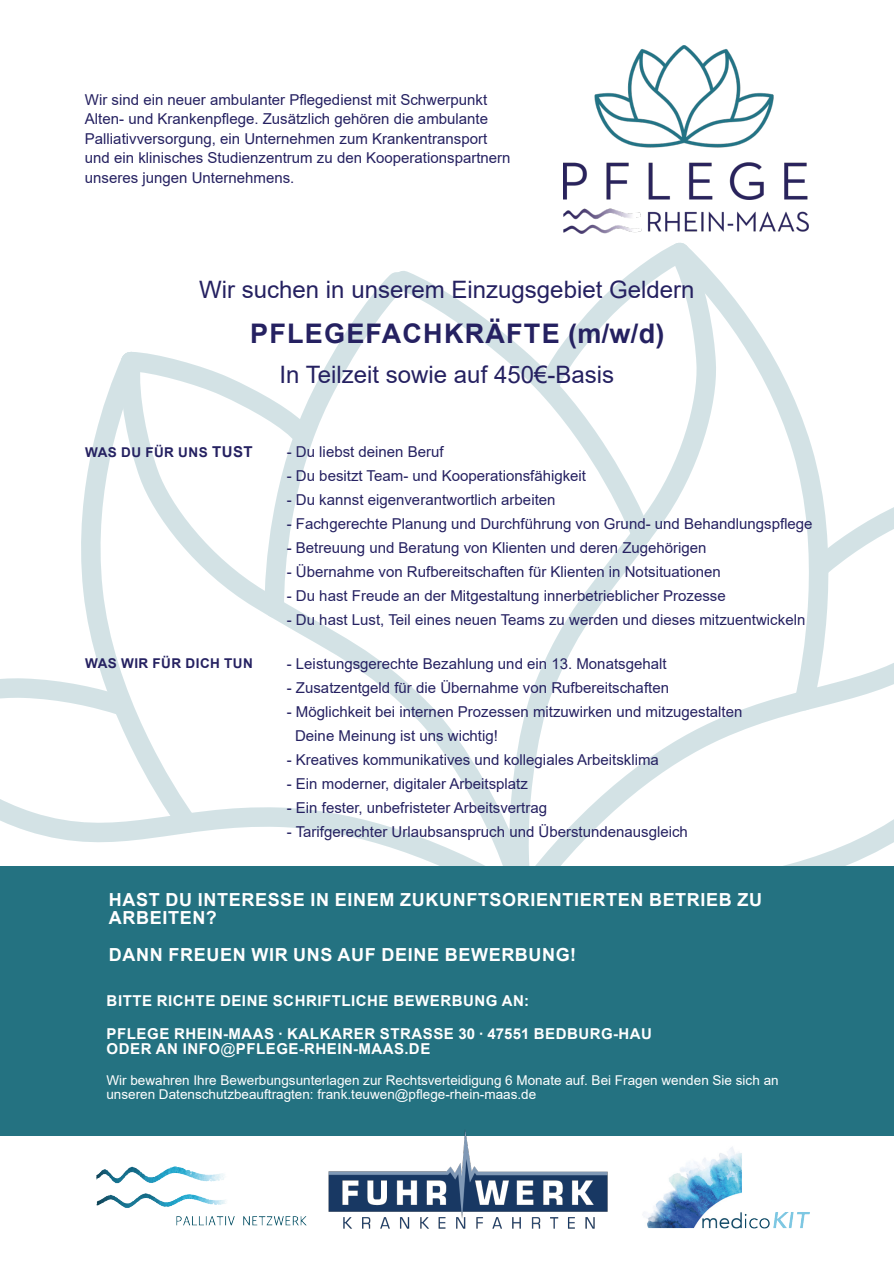
<style>
.page{position:relative;width:894px;height:1263px;background:#fff}
.page>*{position:absolute;margin:0;border:0;box-sizing:border-box;transform-origin:0 0}
.t1{font:700 27px "Arial";letter-spacing:.045em;color:#252161}
.t2{font:24px "Arial";color:#252161}
.t3{font:700 18px/18.6px "Arial";letter-spacing:.035em;color:#fff}
.t4{font:15px/19.5px "Arial";color:#252161}
.t5{font:700 15px/15px "Arial";letter-spacing:.035em;color:#fff}
.t6{font:13.5px/13.5px "Arial";color:#fff}
.t7{font:700 13.5px "Arial";letter-spacing:.035em;color:#252161}
.s1{font-size:15px}
.s2{font-weight:400}
</style>
<div class="page">
<svg style="left:0;top:799px;width:82px;height:43px"></svg>
<svg style="left:0;top:678px;width:82px;height:27px"></svg>
<svg style="left:82px;top:385px;width:31px;height:458px"></svg>
<svg style="left:113px;top:464px;width:382px;height:402px"></svg>
<svg style="left:111px;top:351px;width:144px;height:113px"></svg>
<svg style="left:255px;top:288px;width:169px;height:340px"></svg>
<svg style="left:501px;top:663px;width:392px;height:203px"></svg>
<svg style="left:856px;top:508px;width:37px;height:44px"></svg>
<svg style="left:723px;top:225px;width:133px;height:499px"></svg>
<svg style="left:506px;top:264px;width:217px;height:602px"></svg>
<svg style="left:656px;top:242px;width:49px;height:170px"></svg>
<svg style="left:378px;top:255px;width:288px;height:305px"></svg>
<img style="left:563px;top:46px;width:245px;height:188px">
<div style="left:0;top:866px;width:893px;height:269px;background:#247281"></div>
<img style="left:625px;top:1135px;width:201px;height:94px">
<img style="left:96px;top:1166px;width:211px;height:60px">
<img style="left:327px;top:1131px;width:281px;height:98px">
<p class="t4" style="left:85px;top:91px;width:427px">Wir sind ein neuer ambulanter Pflegedienst mit Schwerpunkt Alten- und Krankenpflege. Zusätzlich gehören die ambulante Palliativversorgung, ein Unternehmen zum Krankentransport und ein klinisches Studienzentrum zu den Kooperationspartnern unseres jungen Unternehmens.</p>
<h2 class="t2" style="left:199px;top:280px;width:496px">Wir suchen in unserem Einzugsgebiet Geldern</h2>
<h1 class="t1" style="left:250px;top:324px;width:415px">PFLEGEFACHKRÄFTE (m/w/d)</h1>
<h2 class="t2" style="left:279px;top:365px;width:336px">In Teilzeit sowie auf 450€-Basis</h2>
<p class="t7" style="left:85px;top:447px;width:169px">WAS DU FÜR UNS <span class="s1">TUST</span></p>
<p class="t4" style="left:287px;top:443px;width:158px">- Du liebst deinen Beruf</p>
<p class="t4" style="left:287px;top:467px;width:301px">- Du besitzt Team- und Kooperationsfähigkeit</p>
<p class="t4" style="left:287px;top:491px;width:270px">- Du kannst eigenverantwortlich arbeiten</p>
<p class="t4" style="left:287px;top:515px;width:527px">- Fachgerechte Planung und Durchführung von Grund- und Behandlungspflege</p>
<p class="t4" style="left:287px;top:539px;width:421px">- Betreuung und Beratung von Klienten und deren Zugehörigen</p>
<p class="t4" style="left:287px;top:563px;width:435px">- Übernahme von Rufbereitschaften für Klienten in Notsituationen</p>
<p class="t4" style="left:287px;top:587px;width:440px">- Du hast Freude an der Mitgestaltung innerbetrieblicher Prozesse</p>
<p class="t4" style="left:287px;top:611px;width:520px">- Du hast Lust, Teil eines neuen Teams zu werden und dieses mitzuentwickeln</p>
<p class="t7" style="left:85px;top:658px;width:169px">WAS WIR FÜR DICH TUN</p>
<p class="t4" style="left:287px;top:655px;width:381px">- Leistungsgerechte Bezahlung und ein 13. Monatsgehalt</p>
<p class="t4" style="left:287px;top:679px;width:383px">- Zusatzentgeld für die Übernahme von Rufbereitschaften</p>
<p class="t4" style="left:295px;top:701px;width:448px;line-height:24px;text-indent:-8px">- Möglichkeit bei internen Prozessen mitzuwirken und mitzugestalten<br>Deine Meinung ist uns wichtig!</p>
<p class="t4" style="left:287px;top:751px;width:373px">- Kreatives kommunikatives und kollegiales Arbeitsklima</p>
<p class="t4" style="left:287px;top:775px;width:242px">- Ein moderner, digitaler Arbeitsplatz</p>
<p class="t4" style="left:287px;top:799px;width:262px">- Ein fester, unbefristeter Arbeitsvertrag</p>
<p class="t4" style="left:287px;top:823px;width:402px">- Tarifgerechter Urlaubsanspruch und Überstundenausgleich</p>
<p class="t3" style="left:109px;top:891px;width:654px">HAST DU INTERESSE IN EINEM ZUKUNFTSORIENTIERTEN BETRIEB ZU<br>ARBEITEN?</p>
<p class="t3" style="left:109px;top:947px;width:468px">DANN FREUEN WIR UNS AUF DEINE BEWERBUNG!</p>
<p class="t5" style="left:107px;top:994px;width:424px">BITTE RICHTE DEINE SCHRIFTLICHE BEWERBUNG AN:</p>
<p class="t5" style="left:107px;top:1027px;width:546px">PFLEGE RHEIN-MAAS ∙ KALKARER STRASSE 30 ∙ 47551 BEDBURG-HAU<br>ODER AN INFO<span class="s2">@</span>PFLEGE-RHEIN-MAAS.DE</p>
<p class="t6" style="left:106px;top:1075px;width:673px">Wir bewahren Ihre Bewerbungsunterlagen zur Rechtsverteidigung 6 Monate auf. Bei Fragen wenden Sie sich an unseren Datenschutzbeauftragten: frank.teuwen@pflege-rhein-maas.de</p>
</div>
